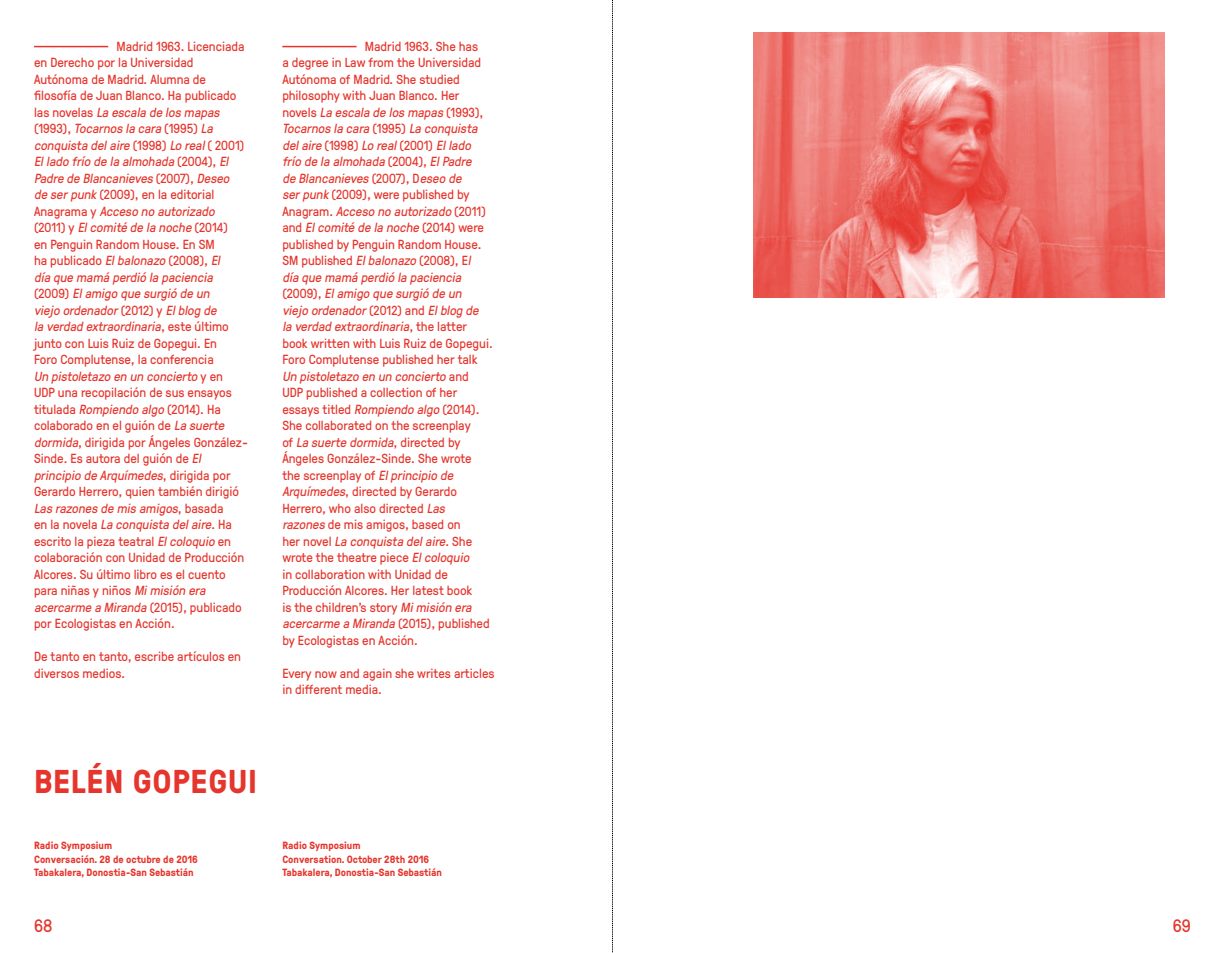
<style>
.page{position:relative;width:1225px;height:953px;background:#fff}
.page>*{position:absolute;margin:0;border:0;box-sizing:border-box;transform-origin:0 0}
.t1{font:700 33px "GT Pressura";letter-spacing:.025em;color:#e5352c}
.t2{font:18px "GT Pressura";color:#e5352c}
.t3{font:13.2px/16.5px "GT Pressura";color:#e5352c}
.t4{font:700 10.5px/13.5px "GT Pressura";color:#e5352c}
.s1{font-style:italic}
</style>
<div class="page">
<svg style="left:612px;top:0;width:1px;height:952px"></svg>
<hr style="left:34px;top:46px;width:74px;height:1px;background:#e5352c">
<hr style="left:282px;top:46px;width:74px;height:1px;background:#e5352c">
<img style="left:753px;top:33px;width:411px;height:264px">
<p class="t3" style="left:34px;top:37px;width:215px;text-indent:83px">Madrid 1963. Licenciada en Derecho por la Universidad Autónoma de Madrid. Alumna de filosofía de Juan Blanco. Ha publicado<br>l a s n ov e l a s <span class="s1">La escala de los mapas<br></span>(1 9 9 3) , <span class="s1">Tocarnos la cara</span> (1 9 9 5) <span class="s1">La conquista delaire</span> (1 9 9 8 ) <span class="s1">Lo real</span>( 2 0 0 1 )<br><span class="s1">Ellado frío de la almohada</span> ( 2 0 0 4 ) , <span class="s1">El Padre de Blancanieves</span> ( 2 0 0 7) , <span class="s1">Deseo de serpunk</span> (2009), en la editorial<br>A n a g ra m a y <span class="s1">Acceso no autorizado<br></span>(2 0 1 1 ) y <span class="s1">Elcomité de la noche</span> (2 0 1 4)<br>en Penguin Random House. En SM<br>ha publicado <span class="s1">Elbalonazo</span> (2008), <span class="s1">El<br>día que mamá perdió la paciencia<br></span>(2 0 0 9) <span class="s1">Elamigo que surgió de un<br>viejo ordenador</span>( 2 0 1 2 ) y <span class="s1">Elblog de<br>la verdad extraordinaria</span>, e s t e ú l t i m o junto con Luis Ruiz de Gopegui. En<br>Foro Complutense, la conferencia<br><span class="s1">Un pistoletazo en un concierto</span> y e n<br>UDP una recopilación de sus ensayos titulada <span class="s1">Rompiendo algo</span> (2014). Ha colaborado en el guión de <span class="s1">La suerte dormida</span>, dirigida por Ángeles González-Sinde. Es autora del guión de <span class="s1">El principio de Arquímedes</span>, d i r i g i d a p o r Gerardo Herrero, quien también dirigió <span class="s1">Las razones de mis amigos</span>, b a s a d a<br>e n l a n ove l a <span class="s1">La conquista delaire</span>. H a escrito la pieza teatral <span class="s1">Elcoloquio</span> en colaboración con Unidad de Producción Alcores. Su último libro es el cuento para niñas y niños <span class="s1">Mimisión era acercarme a Miranda</span> (2015), publicado por Ecologistas en Acción.</p>
<p class="t3" style="left:34px;top:647px;width:208px">De tanto en tanto, escribe artículos en diversos medios.</p>
<p class="t3" style="left:282px;top:37px;width:212px;text-indent:82px">Madrid 1963. She has<br>a degree in Law from the Universidad Autónoma of Madrid. She studied philosophy with Juan Blanco. Her<br>n ove l s <span class="s1">La escala de los mapas</span> ( 1 9 9 3 ) , <span class="s1">Tocarnos la cara</span> ( 1 9 9 5 ) <span class="s1">La conquista delaire</span> (1 9 9 8) <span class="s1">Lo real</span>(2 0 0 1 ) <span class="s1">Ellado frío de la almohada</span> ( 2 0 0 4) , <span class="s1">ElPadre de Blancanieves</span> ( 2 0 0 7) , D <span class="s1">eseo de serpunk</span> (2009), were published by<br>A n a g ra m . <span class="s1">Acceso no autorizado</span> (2 0 1 1 ) a n d <span class="s1">Elcomité de la noche</span> (2 0 1 4) we re published by Penguin Random House.<br>SM published <span class="s1">Elbalonazo</span> (2008), E<span class="s1">l día que mamá perdió la paciencia<br></span>(2 0 0 9) , <span class="s1">Elamigo que surgió de un viejo ordenador</span>( 2 0 1 2 ) a n d <span class="s1">Elblog de la verdad extraordinaria</span>, t h e l a tt e r book written with Luis Ruiz de Gopegui.<br>Foro Complutense published her talk <span class="s1">Un pistoletazo en un concierto</span> a n d UDP published a collection of her essays titled <span class="s1">Rompiendo algo</span> (2014).<br>She collaborated on the screenplay<br>of <span class="s1">La suerte dormida</span>, d i re ct e d by Ángeles González-Sinde. She wrote the screenplay of <span class="s1">Elprincipio de Arquímedes</span>, directed by Gerardo Herrero, who also directed <span class="s1">Las razones</span> de mis amigos, based on<br>h e r n ove l <span class="s1">La conquista delaire</span>. S h e wrote the theatre piece <span class="s1">Elcoloquio<br></span>in collaboration with Unidad de Producción Alcores. Her latest book<br>is the children’s story <span class="s1">Mimisión era acercarme a Miranda</span> (2015), published by Ecologistas en Acción.</p>
<p class="t3" style="left:282px;top:664px;width:214px">Every now and again she writes articles in different media.</p>
<h1 class="t1" style="left:34px;top:757px;width:156px">Belén Gopegui</h1>
<p class="t4" style="left:34px;top:838px;width:165px">Radio Symposium<br>Conversación. 28 de octubre de 2016<br>Tabakalera, Donostia-San Sebastián</p>
<p class="t4" style="left:282px;top:838px;width:161px">Radio Symposium<br>Conversation. October 28th 2016<br>Tabakalera, Donostia-San Sebastián</p>
<h2 class="t2" style="left:34px;top:912px;width:20px">68</h2>
<h2 class="t2" style="left:1172px;top:912px;width:20px">69</h2>
</div>
